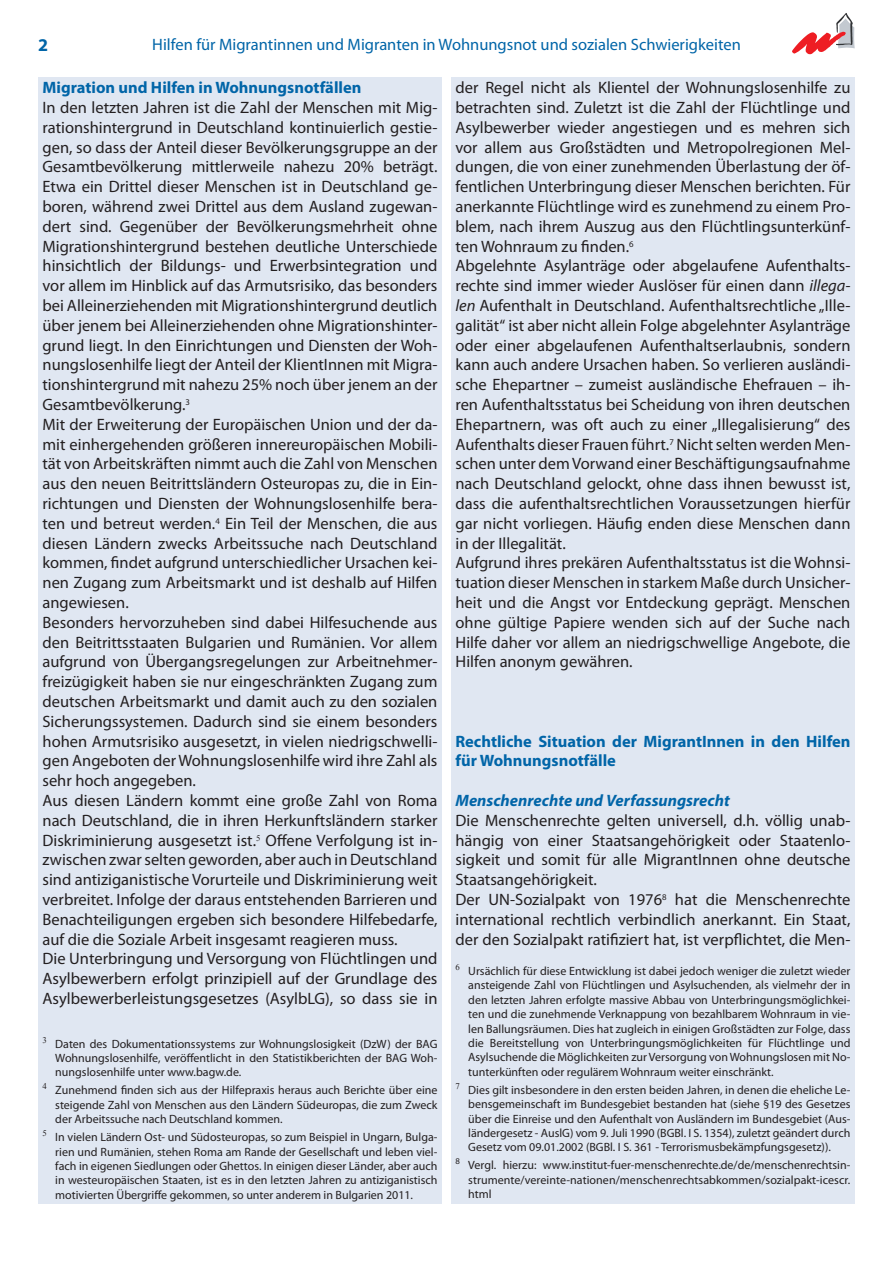
<style>
.page{position:relative;width:893px;height:1263px;background:#fff}
.page>*{position:absolute;margin:0;border:0;box-sizing:border-box;transform-origin:0 0}
.t1{font:700 18px "Myriad Pro";color:#0165a8}
.t2{font:16.5px/19.8px "Myriad Pro";color:#231f20}
.t3{font:700 16.5px/19.8px "Myriad Pro";color:#0165a8}
.t4{font:16.5px "Myriad Pro";color:#0165a8}
.t5{font:italic 700 16.5px "Myriad Pro";color:#0165a8}
.t6{font:12px/14.4px "Myriad Pro";color:#231f20;text-align:justify}
.s1{font-style:italic}
</style>
<div class="page">
<div style="left:38px;top:77px;width:404px;height:1126px;background:#e0e7f2"></div>
<div style="left:451px;top:77px;width:404px;height:1126px;background:#e0e7f2"></div>
<svg style="left:792px;top:13px;width:63px;height:41px"></svg>
<p class="t1" style="left:38px;top:35px;width:11px">2</p>
<p class="t4" style="left:152px;top:35px;width:590px">Hilfen für Migrantinnen und Migranten in Wohnungsnot und sozialen Schwierigkeiten</p>
<p class="t3" style="left:43px;top:78px;width:320px">Migration und Hilfen in Wohnungsnotfällen</p>
<p class="t2" style="left:43px;top:98px;width:396px">In den letzten Jahren ist die Zahl der Menschen mit Mig&shy;rationshintergrund in Deutschland kontinuierlich gestie&shy;gen, so dass der Anteil dieser Bevölkerungsgruppe an der Gesamtbevölkerung mittlerweile nahezu 20% beträgt.<br>Etwa ein Drittel dieser Menschen ist in Deutschland ge&shy;boren, während zwei Drittel aus dem Ausland zugewan&shy;dert sind. Gegenüber der Bevölkerungsmehrheit ohne Migrationshintergrund bestehen deutliche Unterschiede hinsichtlich der Bildungs- und Erwerbsintegration und vor allem im Hinblick auf das Armutsrisiko, das besonders bei Alleinerziehenden mit Migrationshintergrund deutlich über jenem bei Alleinerziehenden ohne Migrationshinter&shy;grund liegt. In den Einrichtungen und Diensten der Woh&shy;nungslosenhilfe liegt der Anteil der KlientInnen mit Migra&shy;tionshintergrund mit nahezu 25% noch über jenem an der Gesamtbevölkerung.<sup>3<br></sup>Mit der Erweiterung der Europäischen Union und der da&shy;mit einhergehenden größeren innereuropäischen Mobili&shy;tät von Arbeitskräften nimmt auch die Zahl von Menschen aus den neuen Beitrittsländern Osteuropas zu, die in Ein&shy;richtungen und Diensten der Wohnungslosenhilfe bera&shy;ten und betreut werden.<sup>4</sup> Ein Teil der Menschen, die aus diesen Ländern zwecks Arbeitssuche nach Deutschland kommen, findet aufgrund unterschiedlicher Ursachen kei&shy;nen Zugang zum Arbeitsmarkt und ist deshalb auf Hilfen angewiesen.<br>Besonders hervorzuheben sind dabei Hilfesuchende aus den Beitrittsstaaten Bulgarien und Rumänien. Vor allem aufgrund von Übergangsregelungen zur Arbeitnehmer&shy;freizügigkeit haben sie nur eingeschränkten Zugang zum deutschen Arbeitsmarkt und damit auch zu den sozialen Sicherungssystemen. Dadurch sind sie einem besonders hohen Armutsrisiko ausgesetzt, in vielen niedrigschwelli&shy;gen Angeboten der Wohnungslosenhilfe wird ihre Zahl als sehr hoch angegeben.<br>Aus diesen Ländern kommt eine große Zahl von Roma nach Deutschland, die in ihren Herkunftsländern starker Diskriminierung ausgesetzt ist.<sup>5</sup> Offene Verfolgung ist in&shy;zwischen zwar selten geworden, aber auch in Deutschland sind antiziganistische Vorurteile und Diskriminierung weit verbreitet. Infolge der daraus entstehenden Barrieren und Benachteiligungen ergeben sich besondere Hilfebedarfe, auf die die Soziale Arbeit insgesamt reagieren muss.<br>Die Unterbringung und Versorgung von Flüchtlingen und Asylbewerbern erfolgt prinzipiell auf der Grundlage des Asylbewerberleistungsgesetzes (AsylbLG), so dass sie in</p>
<p class="t2" style="left:455px;top:78px;width:396px">der Regel nicht als Klientel der Wohnungslosenhilfe zu betrachten sind. Zuletzt ist die Zahl der Flüchtlinge und Asylbewerber wieder angestiegen und es mehren sich vor allem aus Großstädten und Metropolregionen Mel&shy;dungen, die von einer zunehmenden Überlastung der öf&shy;fentlichen Unterbringung dieser Menschen berichten. Für anerkannte Flüchtlinge wird es zunehmend zu einem Pro&shy;blem, nach ihrem Auszug aus den Flüchtlingsunterkünf&shy;ten Wohnraum zu finden.<sup>6<br></sup>Abgelehnte Asylanträge oder abgelaufene Aufenthalts&shy;rechte sind immer wieder Auslöser für einen dann <span class="s1">illega&shy;len</span> Aufenthalt in Deutschland. Aufenthaltsrechtliche „Ille&shy;galität“ ist aber nicht allein Folge abgelehnter Asylanträge oder einer abgelaufenen Aufenthaltserlaubnis, sondern kann auch andere Ursachen haben. So verlieren ausländi&shy;sche Ehepartner – zumeist ausländische Ehefrauen – ih&shy;ren Aufenthaltsstatus bei Scheidung von ihren deutschen Ehepartnern, was oft auch zu einer „Illegalisierung“ des Aufenthalts dieser Frauen führt.<sup>7</sup> Nicht selten werden Men&shy;schen unter dem Vorwand einer Beschäftigungsaufnahme nach Deutschland gelockt, ohne dass ihnen bewusst ist, dass die aufenthaltsrechtlichen Voraussetzungen hierfür gar nicht vorliegen. Häufig enden diese Menschen dann in der Illegalität.<br>Aufgrund ihres prekären Aufenthaltsstatus ist die Wohnsi&shy;tuation dieser Menschen in starkem Maße durch Unsicher&shy;heit und die Angst vor Entdeckung geprägt. Menschen ohne gültige Papiere wenden sich auf der Suche nach Hilfe daher vor allem an niedrigschwellige Angebote, die Hilfen anonym gewähren.</p>
<p class="t3" style="left:455px;top:731px;width:396px">Rechtliche Situation der MigrantInnen in den Hilfen für Wohnungsnotfälle</p>
<p class="t5" style="left:455px;top:791px;width:276px">Menschenrechte und Verfassungsrecht</p>
<p class="t2" style="left:455px;top:811px;width:396px">Die Menschenrechte gelten universell, d.h. völlig unab&shy;hängig von einer Staatsangehörigkeit oder Staatenlo&shy;sigkeit und somit für alle MigrantInnen ohne deutsche Staatsangehörigkeit.<br>Der UN-Sozialpakt von 1976<sup>8</sup> hat die Menschenrechte international rechtlich verbindlich anerkannt. Ein Staat, der den Sozialpakt ratifiziert hat, ist verpflichtet, die Men-</p>
<p class="t6" style="left:468px;top:964px;width:384px;text-indent:-13px"><sup>6</sup> Ursächlich für diese Entwicklung ist dabei jedoch weniger die zuletzt wieder ansteigende Zahl von Flüchtlingen und Asylsuchenden, als vielmehr der in den letzten Jahren erfolgte massive Abbau von Unterbringungsmöglichkei&shy;ten und die zunehmende Verknappung von bezahlbarem Wohnraum in vie&shy;len Ballungsräumen. Dies hat zugleich in einigen Großstädten zur Folge, dass die Bereitstellung von Unterbringungsmöglichkeiten für Flüchtlinge und Asylsuchende die Möglichkeiten zur Versorgung von Wohnungslosen mit No&shy;tunterkünften oder regulärem Wohnraum weiter einschränkt.</p>
<p class="t6" style="left:468px;top:1083px;width:384px;text-indent:-13px"><sup>7</sup> Dies gilt insbesondere in den ersten beiden Jahren, in denen die eheliche Le&shy;bensgemeinschaft im Bundesgebiet bestanden hat (siehe §19 des Gesetzes über die Einreise und den Aufenthalt von Ausländern im Bundesgebiet (Aus&shy;ländergesetz - AuslG) vom 9. Juli 1990 (BGBl. I S. 1354), zuletzt geändert durch Gesetz vom 09.01.2002 (BGBl. I S. 361 - Terrorismusbekämpfungsgesetz)).</p>
<p class="t6" style="left:468px;top:1158px;width:384px;text-indent:-13px"><sup>8</sup> Vergl. hierzu: www.institut-fuer-menschenrechte.de/de/menschenrechtsin&shy;strumente/vereinte-nationen/menschenrechtsabkommen/sozialpakt-icescr. html</p>
<p class="t6" style="left:55px;top:1036px;width:384px;text-indent:-13px"><sup>3</sup> Daten des Dokumentationssystems zur Wohnungslosigkeit (DzW) der BAG Wohnungslosenhilfe, veröffentlicht in den Statistikberichten der BAG Woh&shy;nungslosenhilfe unter www.bagw.de.</p>
<p class="t6" style="left:55px;top:1083px;width:384px;text-indent:-13px"><sup>4</sup> Zunehmend finden sich aus der Hilfepraxis heraus auch Berichte über eine steigende Zahl von Menschen aus den Ländern Südeuropas, die zum Zweck der Arbeitssuche nach Deutschland kommen.</p>
<p class="t6" style="left:55px;top:1130px;width:384px;text-indent:-13px"><sup>5</sup> In vielen Ländern Ost- und Südosteuropas, so zum Beispiel in Ungarn, Bulga&shy;rien und Rumänien, stehen Roma am Rande der Gesellschaft und leben viel&shy;fach in eigenen Siedlungen oder Ghettos. In einigen dieser Länder, aber auch in westeuropäischen Staaten, ist es in den letzten Jahren zu antiziganistisch motivierten Übergriffe gekommen, so unter anderem in Bulgarien 2011.</p>
</div>
